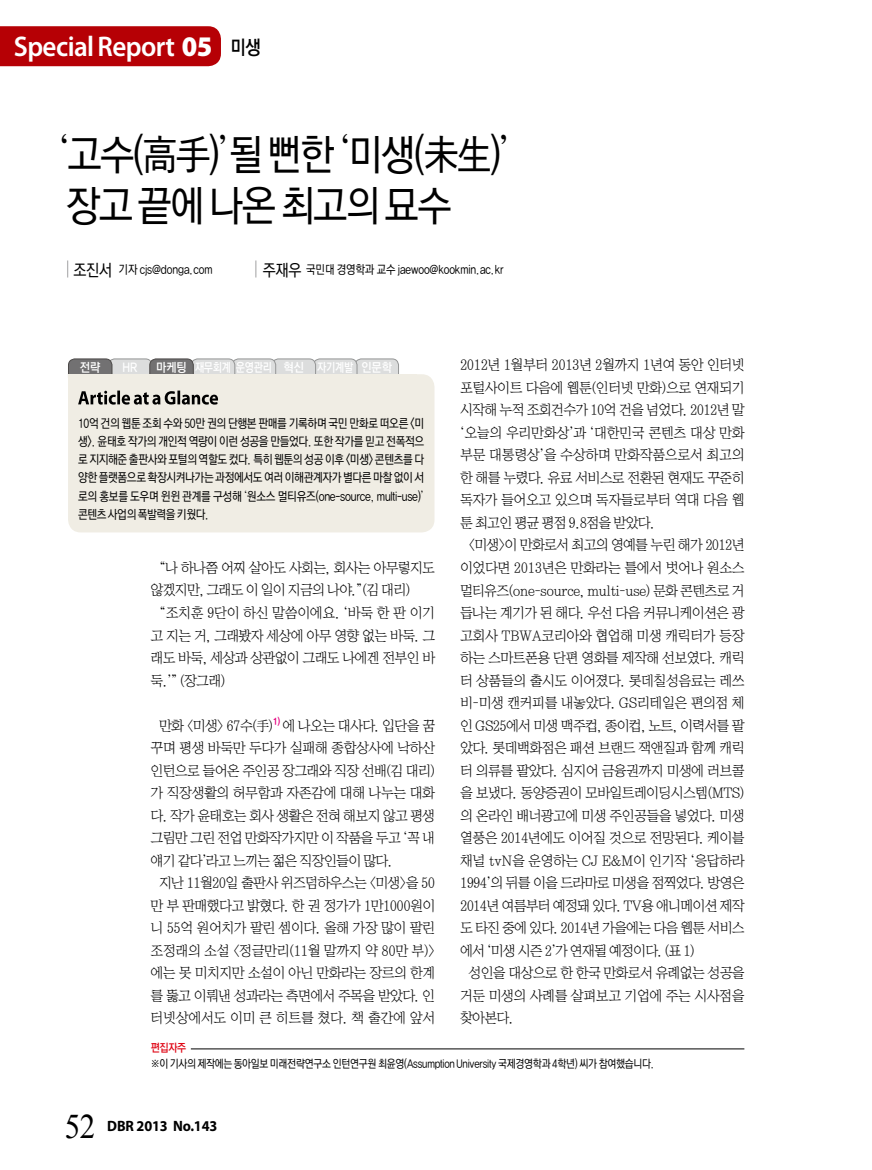
<style>
.page{position:relative;width:872px;height:1170px;background:#fff}
.page>*{position:absolute;margin:0;border:0;box-sizing:border-box;transform-origin:0 0}
.t1{font:42px/51px "Dong A2 G";letter-spacing:-.04em;color:#000;scale:.93 1}
.t2{font:34.5px "Times New Roman";color:#000;scale:.9 1}
.t3{font:600 28.5px "Myriad Pro";letter-spacing:-.02em;color:#fff;scale:.95 1}
.t4{font:700 15px "Myriad Pro";letter-spacing:-.01em;color:#000;scale:.95 1}
.t5{font:13.8px/22.5px "Dong A1 M";color:#000;text-align:justify;scale:.95 1}
.t6{font:12.3px/18.3px "Dong A2 G";letter-spacing:-.02em;color:#000;text-align:justify;scale:.9 1}
.t7{font:12.3px "Dong A3 G";letter-spacing:-.025em;color:#fff;scale:.85 1}
.t8{font:12.3px "Dong A3 G";letter-spacing:-.025em;color:#fff;scale:.95 1}
.t9{font:12px "Dong A2 G";letter-spacing:-.01em;color:#000;scale:.9 1}
.t10{font:11.25px "Dong A2 G";letter-spacing:-.02em;color:#000;scale:.9 1}
.t11{font:11.25px "Dong A3 G";color:#df0615;scale:.92 1}
.s1{font-weight:900}
.s2{font-family:"Dong A3 G";font-weight:400;font-size:19.5px;color:#000}
.s3{font-size:16.5px}
</style>
<div class="page">
<div style="left:0;top:26px;width:221px;height:40px;background:#b60005"></div>
<div style="left:355px;top:359px;width:43px;height:24px;background:#dcdddd;border-radius:6px"></div>
<div style="left:354px;top:358px;width:45px;height:25px;border:1px solid #949595;border-radius:6px"></div>
<div style="left:313px;top:359px;width:44px;height:24px;background:#dcdddd;border-radius:6px"></div>
<div style="left:313px;top:358px;width:44px;height:25px;border:1px solid #949595;border-radius:6px"></div>
<div style="left:272px;top:359px;width:43px;height:24px;background:#dcdddd;border-radius:6px"></div>
<div style="left:272px;top:358px;width:44px;height:25px;border:1px solid #949595;border-radius:6px"></div>
<div style="left:232px;top:359px;width:44px;height:24px;background:#dcdddd;border-radius:6px"></div>
<div style="left:232px;top:358px;width:44px;height:25px;border:1px solid #949595;border-radius:6px"></div>
<div style="left:191px;top:359px;width:44px;height:24px;background:#dcdddd;border-radius:6px"></div>
<div style="left:191px;top:358px;width:44px;height:25px;border:1px solid #949595;border-radius:6px"></div>
<div style="left:108px;top:359px;width:44px;height:24px;background:#dcdddd;border-radius:6px"></div>
<div style="left:108px;top:358px;width:44px;height:25px;border:1px solid #949595;border-radius:6px"></div>
<div style="left:68px;top:359px;width:44px;height:24px;background:#727172;border-radius:6px"></div>
<div style="left:68px;top:358px;width:44px;height:25px;border:1px solid #4c4948;border-radius:6px"></div>
<svg style="left:67px;top:260px;width:1px;height:17px"></svg>
<div style="left:68px;top:374px;width:366px;height:158px;background:#f0ede4;border-radius:13px"></div>
<div style="left:150px;top:359px;width:43px;height:24px;background:#727172;border-radius:6px"></div>
<div style="left:149px;top:358px;width:45px;height:25px;border:1px solid #4c4948;border-radius:6px"></div>
<div style="left:68px;top:374px;width:349px;height:31px;background:#f0ede4"></div>
<svg style="left:78px;top:390px;width:140px;height:14px"></svg>
<svg style="left:255px;top:260px;width:1px;height:17px"></svg>
<hr style="left:191px;top:1048px;width:553px;height:1px;background:#000">
<h3 class="t3" style="left:14px;top:28px;width:262px">Special Report <span class="s1">05</span> <span class="s2">미생</span></h3>
<h1 class="t1" style="left:57px;top:128px;width:489px">‘고수(高手)’될 뻔한 ‘미생(未生)’ 장고 끝에 나온 최고의 묘수</h1>
<p class="t9" style="left:73px;top:262px;width:156px"><span class="s3">조진서</span> 기자 cjs@donga.com</p>
<p class="t9" style="left:263px;top:262px;width:269px"><span class="s3">주재우</span> 국민대 경영학과 교수 jaewoo@kookmin.ac.kr</p>
<p class="t8" style="left:80px;top:360px;width:23px">전략</p>
<p class="t8" style="left:123px;top:360px;width:17px">HR</p>
<p class="t7" style="left:195px;top:360px;width:233px">재무회계 운영관리 혁신 자기계발 인문학</p>
<p class="t8" style="left:156px;top:360px;width:34px">마케팅</p>
<p class="t6" style="left:78px;top:413px;width:386px">10억 건의 웹툰 조회 수와 50만 권의 단행본 판매를 기록하며 국민 만화로 떠오른 &lt;미 생&gt;. 윤태호 작가의 개인적 역량이 이런 성공을 만들었다. 또한 작가를 믿고 전폭적으 로 지지해준 출판사와 포털의 역할도 컸다. 특히 웹툰의 성공 이후 &lt;미생&gt; 콘텐츠를 다 양한 플랫폼으로 확장시켜나가는 과정에서도 여러 이해관계자가 별다른 마찰 없이 서 로의 홍보를 도우며 윈윈 관계를 구성해 ‘원소스 멀티유즈(one-source, multi-use)’ 콘텐츠 사업의 폭발력을 키웠다.</p>
<p class="t5" style="left:151px;top:556px;width:300px;text-indent:9px">“나 하나쯤 어찌 살아도 사회는, 회사는 아무렇지도 않겠지만, 그래도 이 일이 지금의 나야.”(김 대리)</p>
<p class="t5" style="left:151px;top:601px;width:300px;text-indent:9px">“조치훈 9단이 하신 말씀이에요. ‘바둑 한 판 이기 고 지는 거, 그래봤자 세상에 아무 영향 없는 바둑. 그 래도 바둑, 세상과 상관없이 그래도 나에겐 전부인 바 둑.’” (장그래)</p>
<p class="t5" style="left:151px;top:714px;width:300px;text-indent:9px">만화 &lt;미생&gt; 67수(手)<sup>1)</sup> 에 나오는 대사다. 입단을 꿈 꾸며 평생 바둑만 두다가 실패해 종합상사에 낙하산 인턴으로 들어온 주인공 장그래와 직장 선배(김 대리) 가 직장생활의 허무함과 자존감에 대해 나누는 대화 다. 작가 윤태호는 회사 생활은 전혀 해보지 않고 평생 그림만 그린 전업 만화작가지만 이 작품을 두고 ‘꼭 내 얘기 같다’라고 느끼는 젊은 직장인들이 많다.</p>
<p class="t5" style="left:151px;top:871px;width:300px;text-indent:9px">지난 11월20일 출판사 위즈덤하우스는 &lt;미생&gt;을 50 만 부 판매했다고 밝혔다. 한 권 정가가 1만1000원이 니 55억 원어치가 팔린 셈이다. 올해 가장 많이 팔린 조정래의 소설 &lt;정글만리(11월 말까지 약 80만 부)&gt; 에는 못 미치지만 소설이 아닌 만화라는 장르의 한계 를 뚫고 이뤄낸 성과라는 측면에서 주목을 받았다. 인 터넷상에서도 이미 큰 히트를 쳤다. 책 출간에 앞서</p>
<p class="t5" style="left:460px;top:354px;width:300px">2012년 1월부터 2013년 2월까지 1년여 동안 인터넷 포털사이트 다음에 웹툰(인터넷 만화)으로 연재되기 시작해 누적 조회건수가 10억 건을 넘었다. 2012년 말 ‘오늘의 우리만화상’과 ‘대한민국 콘텐츠 대상 만화 부문 대통령상’을 수상하며 만화작품으로서 최고의 한 해를 누렸다. 유료 서비스로 전환된 현재도 꾸준히 독자가 들어오고 있으며 독자들로부터 역대 다음 웹 툰 최고인 평균 평점 9.8점을 받았다.</p>
<p class="t5" style="left:460px;top:534px;width:300px;text-indent:9px">&lt;미생&gt;이 만화로서 최고의 영예를 누린 해가 2012년 이었다면 2013년은 만화라는 틀에서 벗어나 원소스 멀티유즈(one-source, multi-use) 문화 콘텐츠로 거 듭나는 계기가 된 해다. 우선 다음 커뮤니케이션은 광 고회사 TBWA코리아와 협업해 미생 캐릭터가 등장 하는 스마트폰용 단편 영화를 제작해 선보였다. 캐릭 터 상품들의 출시도 이어졌다. 롯데칠성음료는 레쓰 비-미생 캔커피를 내놓았다. GS리테일은 편의점 체 인 GS25에서 미생 맥주컵, 종이컵, 노트, 이력서를 팔 았다. 롯데백화점은 패션 브랜드 잭앤질과 함께 캐릭 터 의류를 팔았다. 심지어 금융권까지 미생에 러브콜 을 보냈다. 동양증권이 모바일트레이딩시스템(MTS) 의 온라인 배너광고에 미생 주인공들을 넣었다. 미생 열풍은 2014년에도 이어질 것으로 전망된다. 케이블 채널 tvN을 운영하는 CJ E&amp;M이 인기작 ‘응답하라 1994’의 뒤를 이을 드라마로 미생을 점찍었다. 방영은 2014년 여름부터 예정돼 있다. TV용 애니메이션 제작 도 타진 중에 있다. 2014년 가을에는 다음 웹툰 서비스 에서 ‘미생 시즌 2’가 연재될 예정이다. (표 1)</p>
<p class="t5" style="left:460px;top:961px;width:300px;text-indent:9px">성인을 대상으로 한 한국 만화로서 유례없는 성공을 거둔 미생의 사례를 살펴보고 기업에 주는 시사점을 찾아본다.</p>
<p class="t11" style="left:151px;top:1040px;width:40px">편집자주</p>
<p class="t10" style="left:151px;top:1057px;width:561px">※이 기사의 제작에는 동아일보 미래전략연구소 인턴연구원 최윤영(Assumption University 국제경영학과 4학년) 씨가 참여했습니다.</p>
<h2 class="t2" style="left:65px;top:1102px;width:35px">52</h2>
<p class="t4" style="left:107px;top:1116px;width:117px">DBR 2013 No.143</p>
</div>
